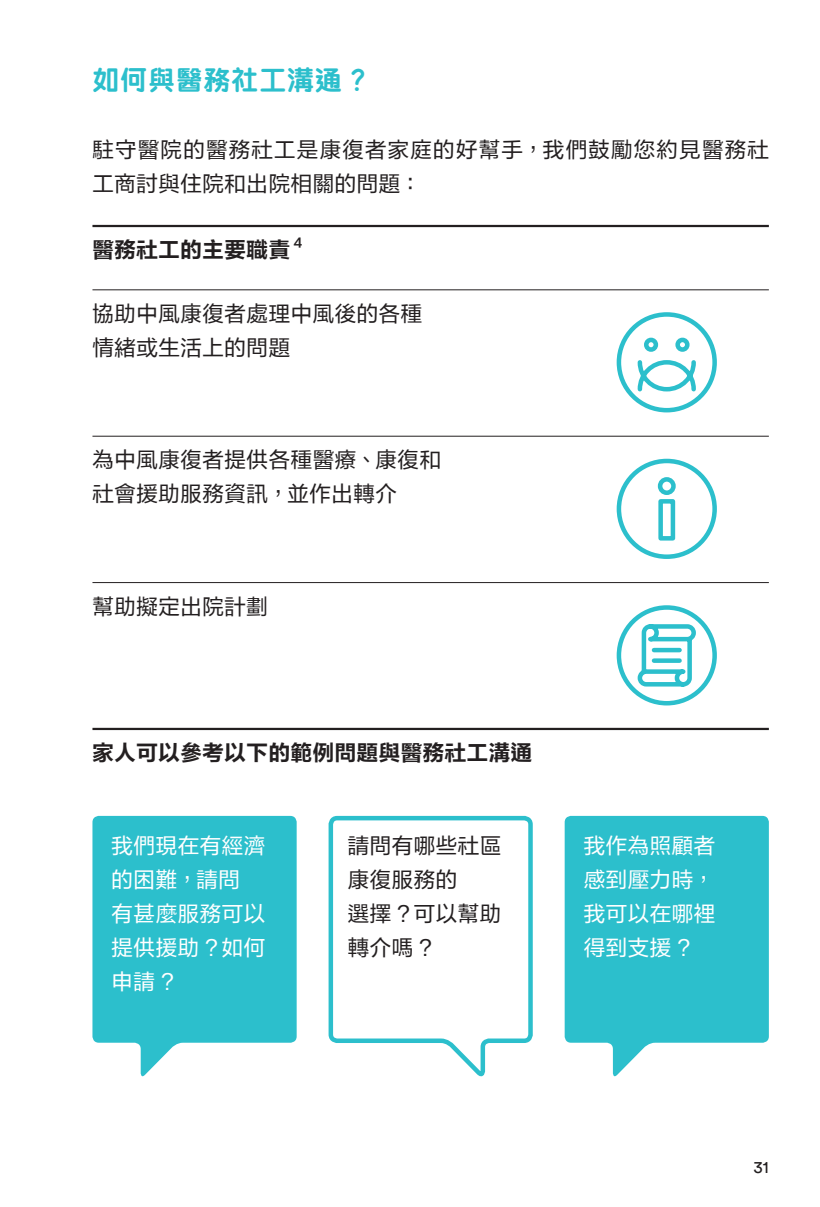
<style>
.page{position:relative;width:820px;height:1207px;background:#fff}
.page>*{position:absolute;margin:0;border:0;box-sizing:border-box;transform-origin:0 0}
.t1{font:800 27px "M Yuen HK";letter-spacing:.03em;color:#2cbfcc}
.t2{font:21.38px/33.8px "FZLTHB B51 0";letter-spacing:.03em;color:#231f20}
.t3{font:21.38px/33.8px "FZLTHB B51 0";letter-spacing:.03em;color:#fff}
.t4{font:21.38px/33.8px "FZLTHB B51 0";letter-spacing:.06em;color:#231f20}
.t5{font:21.38px "FZLTCHB B51 0";letter-spacing:.03em;color:#231f20}
.t6{font:16.88px "Circular Std";color:#231f20}
.t7{font:12.38px "FZLTCHB B51 0";color:#231f20}
</style>
<div class="page">
<hr style="left:92px;top:225px;width:676px;height:2px;background:#231f20">
<hr style="left:92px;top:582px;width:676px;height:1px;background:#231f20">
<hr style="left:92px;top:289px;width:676px;height:1px;background:#231f20">
<hr style="left:92px;top:436px;width:676px;height:1px;background:#231f20">
<hr style="left:92px;top:727px;width:676px;height:3px;background:#231f20">
<svg style="left:92px;top:815px;width:205px;height:262px;background:#46c7d2"></svg>
<svg style="left:564px;top:815px;width:204px;height:262px;background:#46c7d2"></svg>
<svg style="left:328px;top:815px;width:205px;height:261px"></svg>
<svg style="left:616px;top:605px;width:101px;height:101px"></svg>
<div style="left:616px;top:458px;width:101px;height:101px;border:4px solid #2cbfcc;border-radius:50%"></div>
<div style="left:658px;top:499px;width:17px;height:41px;border:4px solid #2cbfcc"></div>
<div style="left:658px;top:477px;width:17px;height:18px;border:4px solid #2cbfcc;border-radius:50%"></div>
<svg style="left:616px;top:312px;width:101px;height:101px"></svg>
<p class="t1" style="left:92px;top:66px;width:280px">如何與醫務社工溝通？</p>
<p class="t4" style="left:92px;top:133px;width:678px">駐守醫院的醫務社工是康復者家庭的好幫手，我們鼓勵您約見醫務社工商討與住院和出院相關的問題：</p>
<p class="t5" style="left:92px;top:238px;width:199px">醫務社工的主要職責</p>
<p class="t7" style="left:294px;top:235px;width:10px">4</p>
<p class="t2" style="left:92px;top:297px;width:331px">協助中風康復者處理中風後的各種情緒或生活上的問題</p>
<p class="t2" style="left:92px;top:443px;width:350px">為中風康復者提供各種醫療、康復和社會援助服務資訊，並作出轉介</p>
<p class="t2" style="left:92px;top:589px;width:177px">幫助擬定出院計劃</p>
<p class="t5" style="left:92px;top:740px;width:441px">家人可以參考以下的範例問題與醫務社工溝通</p>
<p class="t3" style="left:112px;top:829px;width:155px">我們現在有經濟的困難，請問有甚麼服務可以提供援助？如何申請？</p>
<p class="t2" style="left:348px;top:829px;width:155px">請問有哪些社區康復服務的<br>選擇？可以幫助轉介嗎？</p>
<p class="t3" style="left:584px;top:829px;width:133px;text-align:justify">我作為照顧者感到壓力時，我可以在哪裡得到支援？</p>
<p class="t6" style="left:753px;top:1156px;width:17px">31</p>
</div>
